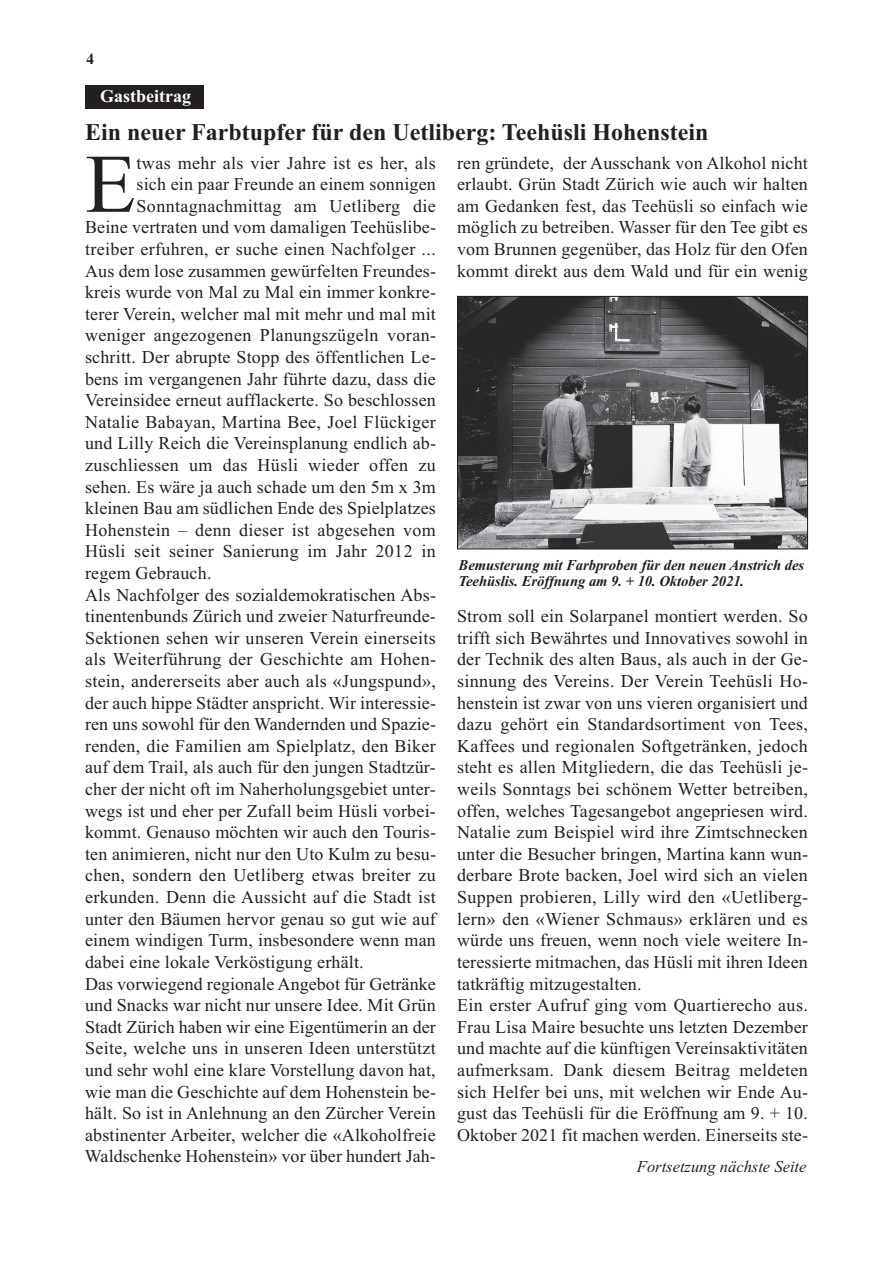
<style>
.page{position:relative;width:893px;height:1263px;background:#fff}
.page>*{position:absolute;margin:0;border:0;box-sizing:border-box;transform-origin:0 0}
.t1{font:83.25px "Times New Roman";color:#231f20}
.t2{font:700 24px "Times New Roman";color:#231f20}
.t3{font:18px/21.6px "Times New Roman";letter-spacing:.01em;color:#231f20;text-align:justify}
.t4{font:700 18px "Times New Roman";color:#fff}
.t5{font:italic 16.5px "Times New Roman";color:#231f20}
.t6{font:italic 700 15px/16.5px "Times New Roman";letter-spacing:-.005em;color:#231f20}
.t7{font:700 15px "Times";color:#231f20}
</style>
<div class="page">
<div style="left:85px;top:85px;width:118px;height:24px;background:#231f20"></div>
<img style="left:459px;top:298px;width:347px;height:249px">
<div style="left:457px;top:296px;width:351px;height:253px;border:1px solid #231f20"></div>
<p class="t7" style="left:87px;top:50px;width:9px">4</p>
<p class="t4" style="left:100px;top:85px;width:92px">Gastbeitrag</p>
<h2 class="t2" style="left:85px;top:118px;width:625px">Ein neuer Farbtupfer für den Uetliberg: Teehüsli Hohenstein</h2>
<h1 class="t1" style="left:85px;top:134px;width:52px">E</h1>
<p class="t3" style="left:137px;top:152px;width:301px">twas mehr als vier Jahre ist es her, als</p>
<p class="t3" style="left:137px;top:173px;width:301px">sich ein paar Freunde an einem sonnigen</p>
<p class="t3" style="left:137px;top:195px;width:301px">Sonntagnachmittag am Uetliberg die</p>
<p class="t3" style="left:85px;top:216px;width:352px">Beine vertraten und vom damaligen Teehüslibe-</p>
<p class="t3" style="left:85px;top:238px;width:352px">treiber erfuhren, er suche einen Nachfolger ...</p>
<p class="t3" style="left:85px;top:260px;width:352px">Aus dem lose zusammen gewürfelten Freundes-</p>
<p class="t3" style="left:85px;top:281px;width:352px">kreis wurde von Mal zu Mal ein immer konkre-</p>
<p class="t3" style="left:85px;top:303px;width:352px">terer Verein, welcher mal mit mehr und mal mit</p>
<p class="t3" style="left:85px;top:324px;width:352px">weniger angezogenen Planungszügeln voran-</p>
<p class="t3" style="left:85px;top:346px;width:352px">schritt. Der abrupte Stopp des öffentlichen Le-</p>
<p class="t3" style="left:85px;top:368px;width:352px">bens im vergangenen Jahr führte dazu, dass die</p>
<p class="t3" style="left:85px;top:389px;width:352px">Vereinsidee erneut aufflackerte. So beschlossen</p>
<p class="t3" style="left:85px;top:411px;width:352px">Natalie Babayan, Martina Bee, Joel Flückiger</p>
<p class="t3" style="left:85px;top:432px;width:352px">und Lilly Reich die Vereinsplanung endlich ab-</p>
<p class="t3" style="left:85px;top:454px;width:352px">zuschliessen um das Hüsli wieder offen zu</p>
<p class="t3" style="left:85px;top:476px;width:352px">sehen. Es wäre ja auch schade um den 5m x 3m</p>
<p class="t3" style="left:85px;top:497px;width:352px">kleinen Bau am südlichen Ende des Spielplatzes</p>
<p class="t3" style="left:85px;top:519px;width:352px">Hohenstein – denn dieser ist abgesehen vom</p>
<p class="t3" style="left:85px;top:540px;width:352px">Hüsli seit seiner Sanierung im Jahr 2012 in</p>
<p class="t3" style="left:85px;top:562px;width:128px">regem Gebrauch.</p>
<p class="t3" style="left:85px;top:584px;width:352px">Als Nachfolger des sozialdemokratischen Abs-</p>
<p class="t3" style="left:85px;top:605px;width:352px">tinentenbunds Zürich und zweier Naturfreunde-</p>
<p class="t3" style="left:85px;top:627px;width:352px">Sektionen sehen wir unseren Verein einerseits</p>
<p class="t3" style="left:85px;top:648px;width:352px">als Weiterführung der Geschichte am Hohen-</p>
<p class="t3" style="left:85px;top:670px;width:352px">stein, andererseits aber auch als «Jungspund»,</p>
<p class="t3" style="left:85px;top:692px;width:352px">der auch hippe Städter anspricht. Wir interessie-</p>
<p class="t3" style="left:85px;top:713px;width:352px">ren uns sowohl für den Wandernden und Spazie-</p>
<p class="t3" style="left:85px;top:735px;width:352px">renden, die Familien am Spielplatz, den Biker</p>
<p class="t3" style="left:85px;top:756px;width:352px">auf dem Trail, als auch für den jungen Stadtzür-</p>
<p class="t3" style="left:85px;top:778px;width:352px">cher der nicht oft im Naherholungsgebiet unter-</p>
<p class="t3" style="left:85px;top:800px;width:352px">wegs ist und eher per Zufall beim Hüsli vorbei-</p>
<p class="t3" style="left:85px;top:821px;width:352px">kommt. Genauso möchten wir auch den Touris-</p>
<p class="t3" style="left:85px;top:843px;width:352px">ten animieren, nicht nur den Uto Kulm zu besu-</p>
<p class="t3" style="left:85px;top:864px;width:352px">chen, sondern den Uetliberg etwas breiter zu</p>
<p class="t3" style="left:85px;top:886px;width:352px">erkunden. Denn die Aussicht auf die Stadt ist</p>
<p class="t3" style="left:85px;top:908px;width:352px">unter den Bäumen hervor genau so gut wie auf</p>
<p class="t3" style="left:85px;top:929px;width:352px">einem windigen Turm, insbesondere wenn man</p>
<p class="t3" style="left:85px;top:951px;width:280px">dabei eine lokale Verköstigung erhält.</p>
<p class="t3" style="left:85px;top:972px;width:352px">Das vorwiegend regionale Angebot für Getränke</p>
<p class="t3" style="left:85px;top:994px;width:352px">und Snacks war nicht nur unsere Idee. Mit Grün</p>
<p class="t3" style="left:85px;top:1016px;width:352px">Stadt Zürich haben wir eine Eigentümerin an der</p>
<p class="t3" style="left:85px;top:1037px;width:352px">Seite, welche uns in unseren Ideen unterstützt</p>
<p class="t3" style="left:85px;top:1059px;width:352px">und sehr wohl eine klare Vorstellung davon hat,</p>
<p class="t3" style="left:85px;top:1080px;width:352px">wie man die Geschichte auf dem Hohenstein be-</p>
<p class="t3" style="left:85px;top:1102px;width:352px">hält. So ist in Anlehnung an den Zürcher Verein</p>
<p class="t3" style="left:85px;top:1124px;width:352px">abstinenter Arbeiter, welcher die «Alkoholfreie</p>
<p class="t3" style="left:85px;top:1145px;width:352px">Waldschenke Hohenstein» vor über hundert Jah-</p>
<p class="t3" style="left:457px;top:152px;width:352px">ren gründete, der Ausschank von Alkohol nicht erlaubt. Grün Stadt Zürich wie auch wir halten am Gedanken fest, das Teehüsli so einfach wie möglich zu betreiben. Wasser für den Tee gibt es vom Brunnen gegenüber, das Holz für den Ofen kommt direkt aus dem Wald und für ein wenig</p>
<p class="t6" style="left:459px;top:556px;width:347px">Bemusterung mit Farbproben für den neuen Anstrich des<br>Teehüslis. Eröffnung am 9. + 10. Oktober 2021.</p>
<p class="t3" style="left:457px;top:605px;width:352px;text-align:left">Strom soll ein Solarpanel montiert werden. So trifft sich Bewährtes und Innovatives sowohl in der Technik des alten Baus, als auch in der Ge&shy;sinnung des Vereins. Der Verein Teehüsli Ho&shy;henstein ist zwar von uns vieren organisiert und dazu gehört ein Standardsortiment von Tees, Kaffees und regionalen Softgetränken, jedoch steht es allen Mitgliedern, die das Teehüsli je&shy;weils Sonntags bei schönem Wetter betreiben, offen, welches Tagesangebot angepriesen wird.<br>Natalie zum Beispiel wird ihre Zimtschnecken unter die Besucher bringen, Martina kann wun&shy;derbare Brote backen, Joel wird sich an vielen Suppen probieren, Lilly wird den «Uetliberg&shy;lern» den «Wiener Schmaus» erklären und es würde uns freuen, wenn noch viele weitere In&shy;teressierte mitmachen, das Hüsli mit ihren Ideen tatkräftig mitzugestalten.<br>Ein erster Aufruf ging vom Quartierecho aus.<br>Frau Lisa Maire besuchte uns letzten Dezember und machte auf die künftigen Vereinsaktivitäten aufmerksam. Dank diesem Beitrag meldeten sich Helfer bei uns, mit welchen wir Ende Au&shy;gust das Teehüsli für die Eröffnung am 9. + 10.<br>Oktober 2021 fit machen werden. Einerseits ste-</p>
<p class="t5" style="left:637px;top:1157px;width:171px">Fortsetzung nächste Seite</p>
</div>
